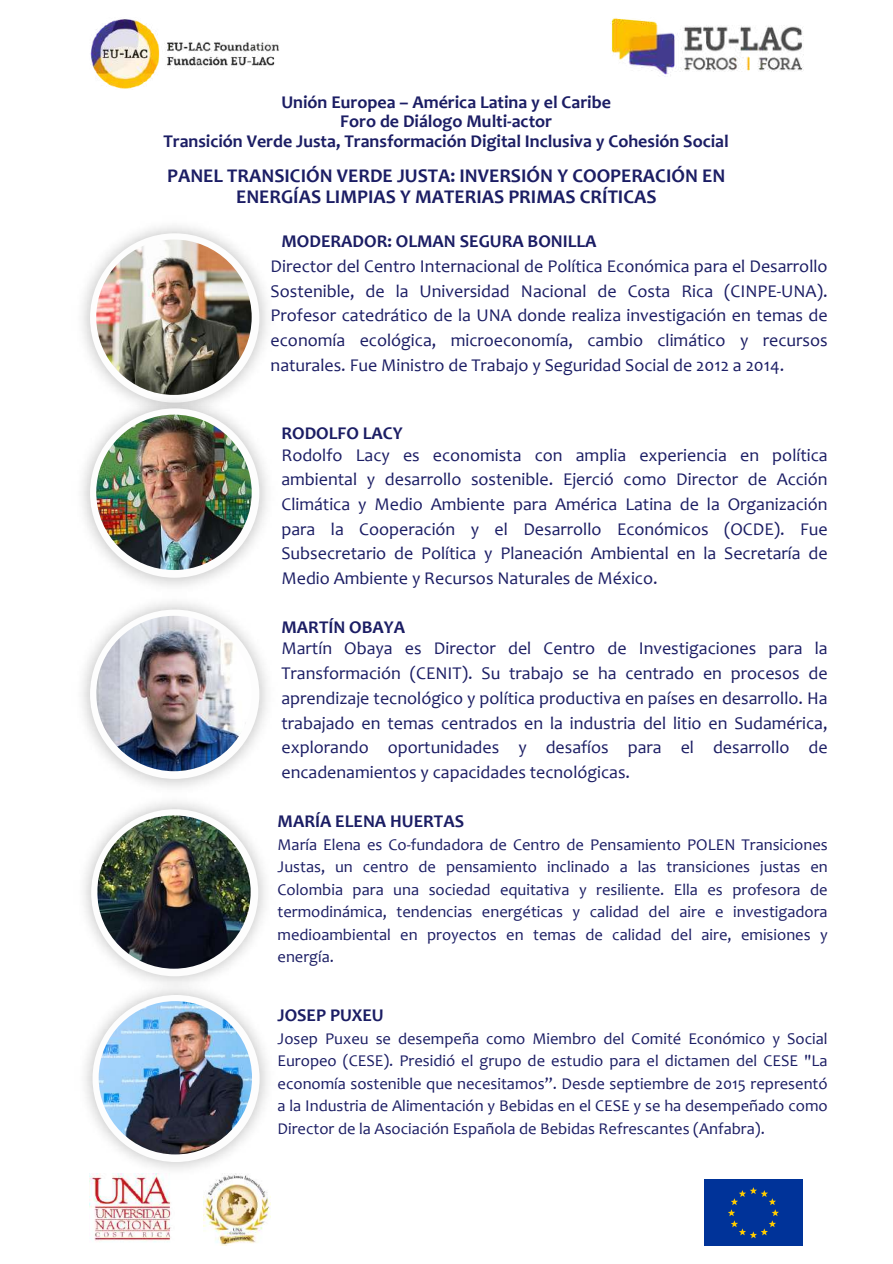
<style>
.page{position:relative;width:893px;height:1264px;background:#fff}
.page>*{position:absolute;margin:0;border:0;box-sizing:border-box;transform-origin:0 0}
.t1{font:700 19.5px/20.2px "Candara";color:#1b1d64;text-align:center}
.t2{font:18px/24.8px "Candara";color:#1b1d64;text-align:justify}
.t3{font:700 18px/19px "Candara";color:#1b1d64;text-align:center}
.t4{font:16.5px/22.5px "Candara";color:#1b1d64;text-align:justify}
</style>
<div class="page">
<img style="left:90px;top:19px;width:189px;height:71px">
<img style="left:610px;top:18px;width:193px;height:58px">
<div style="left:704px;top:1179px;width:99px;height:66px;background:#039"></div>
<svg style="left:728px;top:1187px;width:50px;height:51px"></svg>
<img style="left:204px;top:1179px;width:66px;height:66px">
<img style="left:89px;top:1179px;width:82px;height:63px">
<img style="left:82px;top:226px;width:185px;height:164px">
<div style="left:90px;top:233px;width:169px;height:169px;background:#fdfdfd;border-radius:50%"></div>
<img style="left:96px;top:239px;width:156px;height:156px;border-radius:50%">
<img style="left:82px;top:390px;width:185px;height:196px">
<div style="left:90px;top:408px;width:169px;height:169px;background:#fdfdfd;border-radius:50%"></div>
<img style="left:96px;top:414px;width:156px;height:156px;border-radius:50%">
<img style="left:82px;top:602px;width:185px;height:185px">
<div style="left:90px;top:609px;width:169px;height:170px;background:#fdfdfd;border-radius:50%"></div>
<img style="left:96px;top:616px;width:156px;height:155px;border-radius:50%">
<img style="left:84px;top:802px;width:181px;height:175px">
<div style="left:91px;top:809px;width:167px;height:167px;background:#fdfdfd;border-radius:50%"></div>
<img style="left:97px;top:815px;width:153px;height:153px;border-radius:50%">
<img style="left:85px;top:977px;width:182px;height:202px">
<div style="left:92px;top:994px;width:167px;height:167px;background:#fdfdfd;border-radius:50%"></div>
<img style="left:99px;top:1001px;width:153px;height:153px;border-radius:50%">
<p class="t3" style="left:163px;top:95px;width:566px">Unión Europea – América Latina y el Caribe<br>Foro de Diálogo Multi-actor<br>Transición Verde Justa, Transformación Digital Inclusiva y Cohesión Social</p>
<p class="t1" style="left:167px;top:168px;width:559px">PANEL TRANSICIÓN VERDE JUSTA: INVERSIÓN Y COOPERACIÓN EN<br>ENERGÍAS LIMPIAS Y MATERIAS PRIMAS CRÍTICAS</p>
<p class="t3" style="left:281px;top:233px;width:316px">MODERADOR: OLMAN SEGURA BONILLA</p>
<p class="t2" style="left:270px;top:255px;width:558px">Director del Centro Internacional de Política Económica para el Desarrollo Sostenible, de la Universidad Nacional de Costa Rica (CINPE-UNA).<br>Profesor catedrático de la UNA donde realiza investigación en temas de economía ecológica, microeconomía, cambio climático y recursos naturales. Fue Ministro de Trabajo y Seguridad Social de 2012 a 2014.</p>
<p class="t3" style="left:281px;top:425px;width:123px">RODOLFO LACY</p>
<p class="t2" style="left:281px;top:444px;width:547px">Rodolfo Lacy es economista con amplia experiencia en política ambiental y desarrollo sostenible. Ejerció como Director de Acción Climática y Medio Ambiente para América Latina de la Organización para la Cooperación y el Desarrollo Económicos (OCDE). Fue Subsecretario de Política y Planeación Ambiental en la Secretaría de Medio Ambiente y Recursos Naturales de México.</p>
<p class="t3" style="left:281px;top:619px;width:125px">MARTÍN OBAYA</p>
<p class="t2" style="left:281px;top:638px;width:547px">Martín Obaya es Director del Centro de Investigaciones para la Transformación (CENIT). Su trabajo se ha centrado en procesos de aprendizaje tecnológico y política productiva en países en desarrollo. Ha trabajado en temas centrados en la industria del litio en Sudamérica, explorando oportunidades y desafíos para el desarrollo de encadenamientos y capacidades tecnológicas.</p>
<p class="t3" style="left:277px;top:813px;width:188px">MARÍA ELENA HUERTAS</p>
<p class="t4" style="left:277px;top:835px;width:551px">María Elena es Co-fundadora de Centro de Pensamiento POLEN Transiciones Justas, un centro de pensamiento inclinado a las transiciones justas en Colombia para una sociedad equitativa y resiliente. Ella es profesora de termodinámica, tendencias energéticas y calidad del aire e investigadora medioambiental en proyectos en temas de calidad del aire, emisiones y energía.</p>
<p class="t3" style="left:277px;top:1007px;width:108px">JOSEP PUXEU</p>
<p class="t4" style="left:277px;top:1028px;width:551px">Josep Puxeu se desempeña como Miembro del Comité Económico y Social Europeo (CESE). Presidió el grupo de estudio para el dictamen del CESE "La economía sostenible que necesitamos”. Desde septiembre de 2015 representó a la Industria de Alimentación y Bebidas en el CESE y se ha desempeñado como Director de la Asociación Española de Bebidas Refrescantes (Anfabra).</p>
</div>
